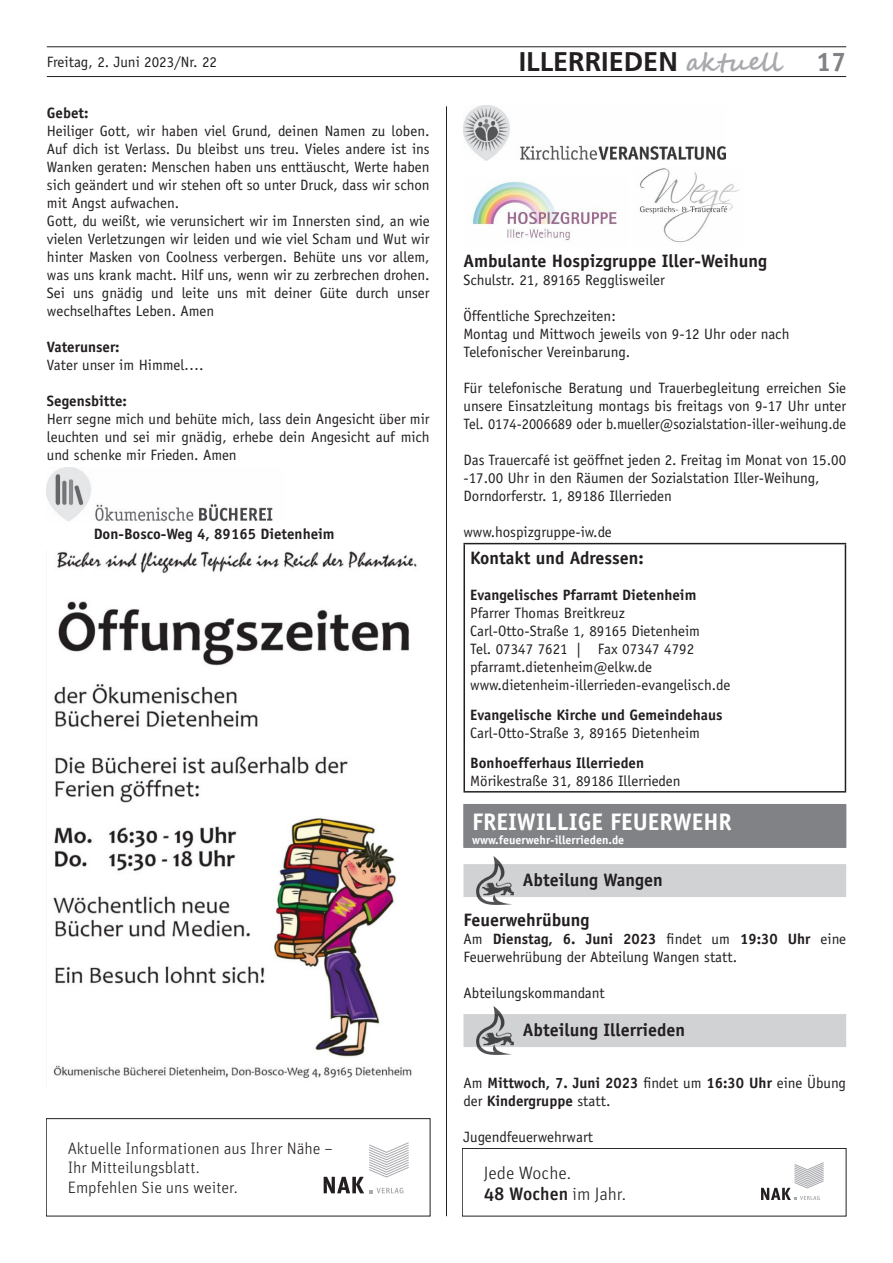
<style>
.page{position:relative;width:893px;height:1263px;background:#fff}
.page>*{position:absolute;margin:0;border:0;box-sizing:border-box;transform-origin:0 0}
.t1{font:700 27px "Frutiger";color:#231f20}
.t2{font:700 27px "Officina Sans";color:#808285}
.t3{font:700 24px "Officina Sans";color:#fff}
.t4{font:700 18px "Officina Sans";color:#231f20}
.t5{font:300 18px/21px "Unit Pro";color:#231f20}
.t6{font:300 16.5px/19.5px "Unit Pro";color:#231f20}
.t7{font:15px/18px "Officina Sans";color:#231f20}
.t8{font:700 15px/18px "Officina Sans";color:#231f20}
.t9{font:700 12px "Officina Sans";color:#fff}
.s1{font-family:"Segoe Script";font-size:25.5px;color:#a8a9ad}
.s2{font-weight:700}
.s3{font-weight:400}
.s4{font-weight:500}
</style>
<div class="page">
<hr style="left:47px;top:76px;width:799px;height:1px;background:#231f20">
<hr style="left:47px;top:47px;width:799px;height:1px;background:#231f20">
<hr style="left:446px;top:106px;width:1px;height:1110px;background:#231f20">
<img style="left:463px;top:105px;width:262px;height:56px">
<img style="left:472px;top:181px;width:145px;height:60px">
<img style="left:639px;top:168px;width:101px;height:75px">
<hr style="left:463px;top:543px;width:383px;height:1px;background:#231f20">
<hr style="left:463px;top:544px;width:2px;height:247px;background:#231f20">
<hr style="left:845px;top:544px;width:1px;height:247px;background:#231f20">
<hr style="left:463px;top:791px;width:383px;height:1px;background:#231f20">
<div style="left:463px;top:804px;width:383px;height:44px;background:#808285"></div>
<div style="left:463px;top:864px;width:383px;height:33px;background:#d1d2d4"></div>
<img style="left:476px;top:856px;width:38px;height:49px">
<div style="left:463px;top:1014px;width:383px;height:33px;background:#d1d2d4"></div>
<img style="left:476px;top:1006px;width:38px;height:49px">
<img style="left:47px;top:467px;width:226px;height:55px">
<img style="left:53px;top:551px;width:364px;height:528px">
<svg style="left:324px;top:1142px;width:85px;height:51px"></svg>
<div style="left:46px;top:1118px;width:384px;height:98px;border:1px solid #231f20"></div>
<svg style="left:761px;top:1162px;width:63px;height:38px"></svg>
<div style="left:462px;top:1148px;width:384px;height:68px;border:1px solid #231f20"></div>
<p class="t7" style="left:47px;top:53px;width:172px">Freitag, 2. Juni 2023/Nr. 22</p>
<h1 class="t1" style="left:519px;top:46px;width:264px">ILLERRIEDEN <span class="s1">aktuell</span></h1>
<h1 class="t2" style="left:816px;top:45px;width:32px">17</h1>
<p class="t8" style="left:47px;top:104px;width:43px">Gebet:</p>
<p class="t7" style="left:47px;top:122px;width:384px">Heiliger Gott, wir haben viel Grund, deinen Namen zu loben.<br>Auf dich ist Verlass. Du bleibst uns treu. Vieles andere ist ins Wanken geraten: Menschen haben uns enttäuscht, Werte haben sich geändert und wir stehen oft so unter Druck, dass wir schon mit Angst aufwachen.<br>Gott, du weißt, wie verunsichert wir im Innersten sind, an wie vielen Verletzungen wir leiden und wie viel Scham und Wut wir hinter Masken von Coolness verbergen. Behüte uns vor allem, was uns krank macht. Hilf uns, wenn wir zu zerbrechen drohen.<br>Sei uns gnädig und leite uns mit deiner Güte durch unser wechselhaftes Leben. Amen</p>
<p class="t8" style="left:47px;top:338px;width:74px">Vaterunser:</p>
<p class="t7" style="left:47px;top:356px;width:158px">Vater unser im Himmel….</p>
<p class="t8" style="left:47px;top:392px;width:81px">Segensbitte:</p>
<p class="t7" style="left:47px;top:410px;width:384px;text-align:justify">Herr segne mich und behüte mich, lass dein Angesicht über mir leuchten und sei mir gnädig, erhebe dein Angesicht auf mich und schenke mir Frieden. Amen</p>
<p class="t8" style="left:94px;top:525px;width:242px">Don-Bosco-Weg 4, 89165 Dietenheim</p>
<p class="t6" style="left:68px;top:1138px;width:267px">Aktuelle Informationen aus Ihrer Nähe –<br>Ihr Mitteilungsblatt.<br>Empfehlen Sie uns weiter.</p>
<p class="t4" style="left:463px;top:249px;width:305px">Ambulante Hospizgruppe Iller-Weihung</p>
<p class="t7" style="left:463px;top:271px;width:203px">Schulstr. 21, 89165 Regglisweiler</p>
<p class="t7" style="left:463px;top:307px;width:327px">Öffentliche Sprechzeiten:<br>Montag und Mittwoch jeweils von 9-12 Uhr oder nach<br>Telefonischer Vereinbarung.</p>
<p class="t7" style="left:463px;top:379px;width:384px;text-align:justify">Für telefonische Beratung und Trauerbegleitung erreichen Sie unsere Einsatzleitung montags bis freitags von 9-17 Uhr unter Tel. 0174-2006689 oder b.mueller@sozialstation-iller-weihung.de</p>
<p class="t7" style="left:463px;top:451px;width:384px">Das Trauercafé ist geöffnet jeden 2. Freitag im Monat von 15.00 -17.00 Uhr in den Räumen der Sozialstation Iller-Weihung,<br>Dorndorferstr. 1, 89186 Illerrieden</p>
<p class="t7" style="left:463px;top:523px;width:150px">www.hospizgruppe-iw.de</p>
<p class="t4" style="left:470px;top:546px;width:175px">Kontakt und Adressen:</p>
<p class="t8" style="left:470px;top:585px;width:228px">Evangelisches Pfarramt Dietenheim</p>
<p class="t7" style="left:470px;top:604px;width:262px">Pfarrer Thomas Breitkreuz<br>Carl-Otto-Straße 1, 89165 Dietenheim<br>Tel. 07347 7621 | Fax 07347 4792 pfarramt.dietenheim@elkw.de www.dietenheim-illerrieden-evangelisch.de</p>
<p class="t8" style="left:470px;top:705px;width:254px">Evangelische Kirche und Gemeindehaus</p>
<p class="t7" style="left:470px;top:724px;width:231px">Carl-Otto-Straße 3, 89165 Dietenheim</p>
<p class="t8" style="left:470px;top:753px;width:175px">Bonhoefferhaus Illerrieden</p>
<p class="t7" style="left:470px;top:772px;width:212px">Mörikestraße 31, 89186 Illerrieden</p>
<h2 class="t3" style="left:472px;top:807px;width:261px">FREIWILLIGE FEUERWEHR</h2>
<p class="t9" style="left:472px;top:832px;width:154px">www.feuerwehr-illerrieden.de</p>
<p class="t4" style="left:523px;top:868px;width:141px">Abteilung Wangen</p>
<p class="t4" style="left:463px;top:908px;width:128px">Feuerwehrübung</p>
<p class="t7" style="left:463px;top:929px;width:384px">Am <span class="s2">Dienstag, 6. Juni 2023</span> findet um <span class="s2">19:30 Uhr</span> eine<br>Feuerwehrübung der Abteilung Wangen statt.</p>
<p class="t7" style="left:463px;top:983px;width:143px">Abteilungskommandant</p>
<p class="t4" style="left:523px;top:1018px;width:164px">Abteilung Illerrieden</p>
<p class="t8" style="left:463px;top:1073px;width:384px"><span class="s3">Am</span> Mittwoch, 7. Juni 2023 <span class="s3">findet um</span> 16:30 Uhr <span class="s3">eine Übung der</span> Kindergruppe <span class="s3">statt.</span></p>
<p class="t7" style="left:463px;top:1127px;width:131px">Jugendfeuerwehrwart</p>
<p class="t5" style="left:484px;top:1162px;width:144px">Jede Woche.<br><span class="s4">48 Wochen</span> im Jahr.</p>
</div>
